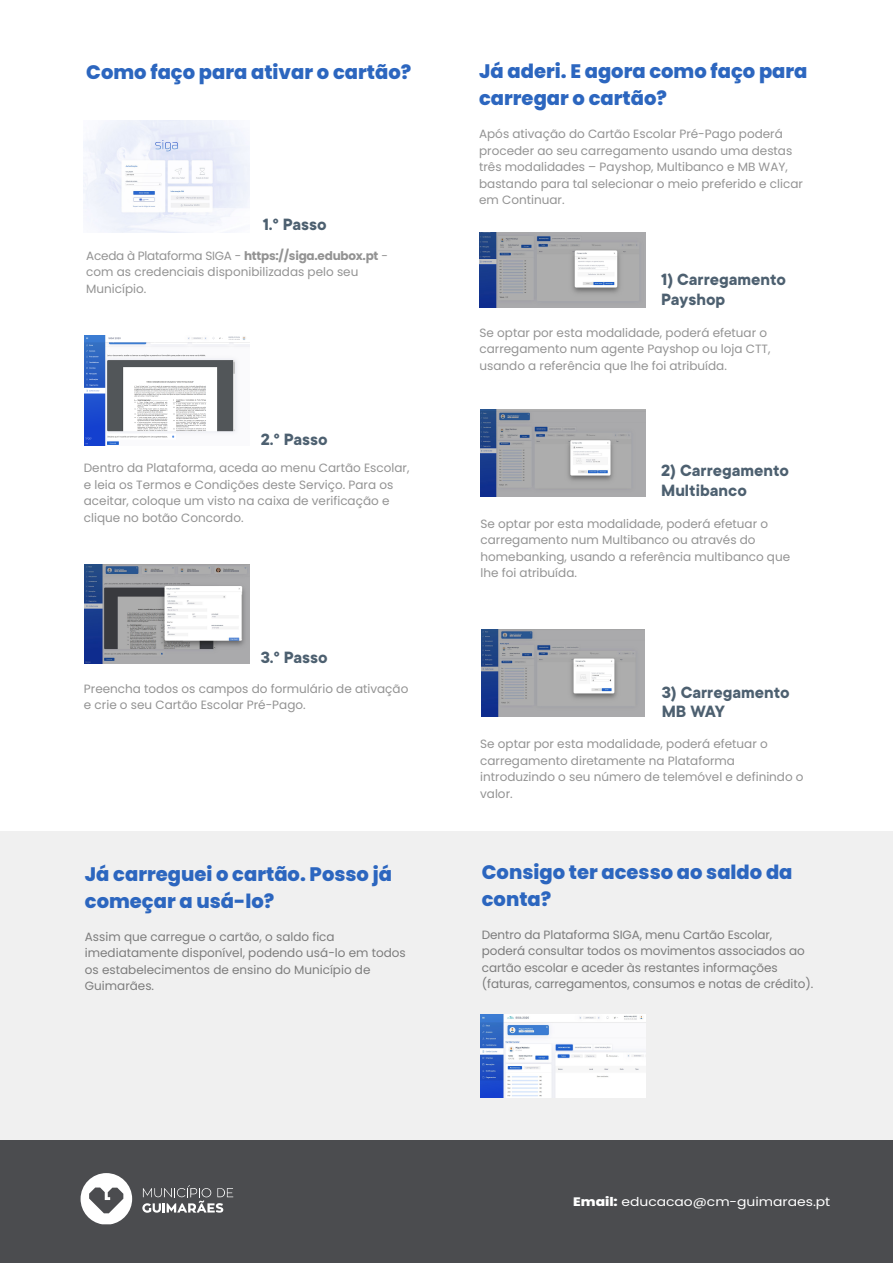
<style>
.page{position:relative;width:893px;height:1263px;background:#fff}
.page>*{position:absolute;margin:0;border:0;box-sizing:border-box;transform-origin:0 0}
.t1{font:800 19.5px/27px "Poppins";color:#2c66bf}
.t2{font:700 18px/19.5px "TT Commons";color:#4d6070}
.t3{font:12.3px "Poppins";color:#fff;scale:1.14 1}
.t4{font:12px/16.5px "Poppins";color:#939393}
.t5{font:12px/16.5px "Poppins";letter-spacing:-.01em;color:#7c7c7c}
.s1{font-weight:700}
.s2{font-weight:800}
</style>
<div class="page">
<div style="left:0;top:831px;width:893px;height:389px;background:#ededed"></div>
<img style="left:83px;top:121px;width:166px;height:111px">
<img style="left:85px;top:335px;width:164px;height:110px">
<img style="left:479px;top:232px;width:166px;height:75px">
<img style="left:85px;top:564px;width:164px;height:100px">
<img style="left:480px;top:1014px;width:165px;height:83px">
<img style="left:481px;top:409px;width:164px;height:87px">
<img style="left:481px;top:630px;width:164px;height:87px">
<div style="left:0;top:1140px;width:893px;height:123px;background:#4b4c4f"></div>
<svg style="left:81px;top:1173px;width:51px;height:51px"></svg>
<svg style="left:142px;top:1185px;width:91px;height:28px"></svg>
<h1 class="t1" style="left:86px;top:59px;width:326px">Como faço para ativar o cartão?</h1>
<h2 class="t2" style="left:263px;top:215px;width:66px">1.º Passo</h2>
<p class="t4" style="left:86px;top:247px;width:303px">Aceda à Plataforma SIGA - <span class="s1">https://siga.edubox.pt</span> - com as credenciais disponibilizadas pelo seu<br>Município.</p>
<h2 class="t2" style="left:261px;top:429px;width:69px">2.º Passo</h2>
<p class="t4" style="left:84px;top:460px;width:327px">Dentro da Plataforma, aceda ao menu Cartão Escolar, e leia os Termos e Condições deste Serviço. Para os aceitar, coloque um visto na caixa de verificação e clique no botão Concordo.</p>
<h2 class="t2" style="left:261px;top:647px;width:69px">3.º Passo</h2>
<p class="t4" style="left:84px;top:680px;width:326px">Preencha todos os campos do formulário de ativação e crie o seu Cartão Escolar Pré-Pago.</p>
<h1 class="t1" style="left:85px;top:860px;width:309px">Já carreguei o cartão. Posso já começar a usá-lo?</h1>
<p class="t5" style="left:85px;top:928px;width:322px">Assim que carregue o cartão, o saldo fica imediatamente disponível, podendo usá-lo em todos os estabelecimentos de ensino do Município de Guimarães.</p>
<h1 class="t1" style="left:479px;top:58px;width:330px">Já aderi. E agora como faço para carregar o cartão?</h1>
<p class="t4" style="left:479px;top:126px;width:325px">Após ativação do Cartão Escolar Pré-Pago poderá proceder ao seu carregamento usando uma destas três modalidades – Payshop, Multibanco e MB WAY, bastando para tal selecionar o meio preferido e clicar em Continuar.</p>
<h2 class="t2" style="left:661px;top:269px;width:126px">1) Carregamento<br>Payshop</h2>
<p class="t4" style="left:479px;top:324px;width:292px">Se optar por esta modalidade, poderá efetuar o carregamento num agente Payshop ou loja CTT, usando a referência que lhe foi atribuída.</p>
<h2 class="t2" style="left:661px;top:460px;width:129px">2) Carregamento<br>Multibanco</h2>
<p class="t4" style="left:480px;top:515px;width:311px">Se optar por esta modalidade, poderá efetuar o carregamento num Multibanco ou através do homebanking, usando a referência multibanco que lhe foi atribuída.</p>
<h2 class="t2" style="left:662px;top:682px;width:129px">3) Carregamento<br>MB WAY</h2>
<p class="t4" style="left:480px;top:736px;width:325px">Se optar por esta modalidade, poderá efetuar o carregamento diretamente na Plataforma introduzindo o seu número de telemóvel e definindo o valor.</p>
<h1 class="t1" style="left:482px;top:859px;width:312px">Consigo ter acesso ao saldo da conta?</h1>
<p class="t5" style="left:482px;top:926px;width:333px">Dentro da Plataforma SIGA, menu Cartão Escolar, poderá consultar todos os movimentos associados ao cartão escolar e aceder às restantes informações (faturas, carregamentos, consumos e notas de crédito).</p>
<p class="t3" style="left:573px;top:1194px;width:227px"><span class="s2">Email:</span> educacao@cm-guimaraes.pt</p>
</div>
